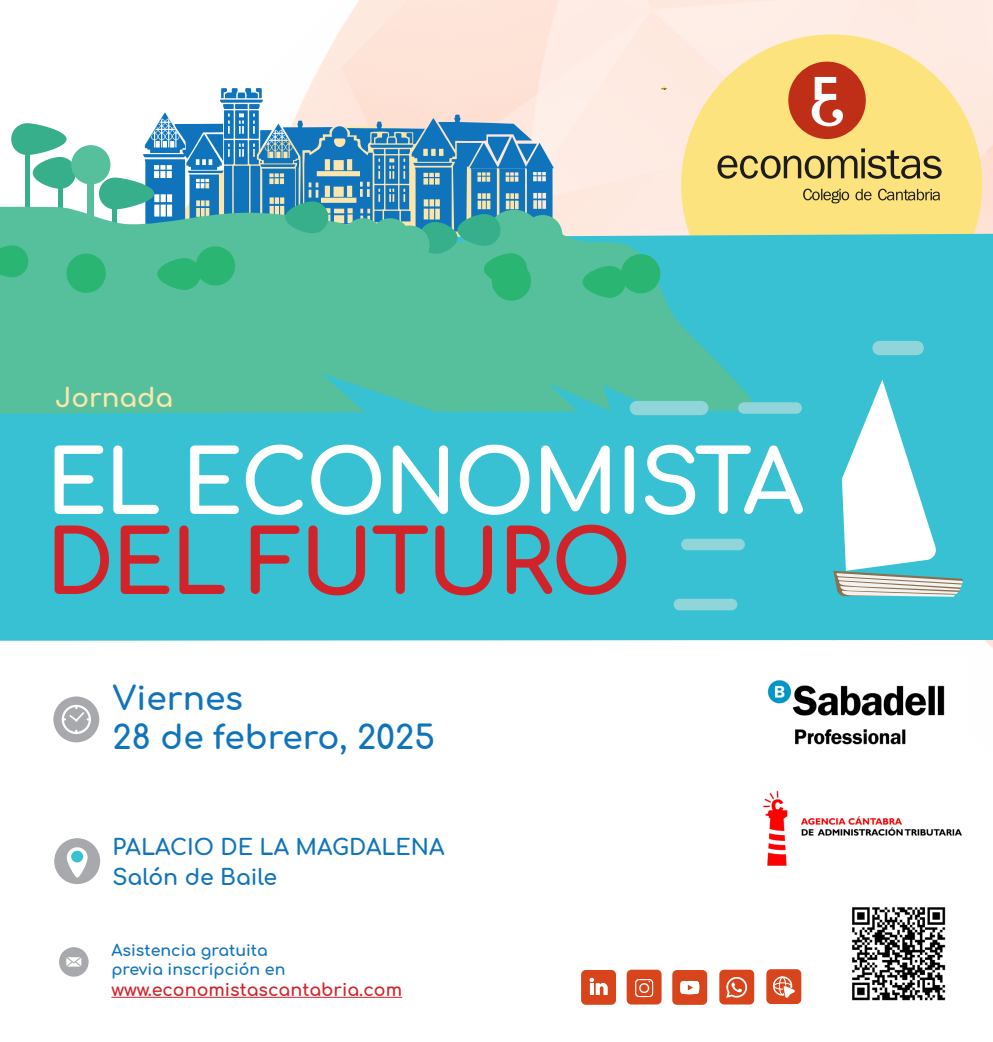
<style>
.page{position:relative;width:993px;height:1042px;background:#fff}
.page>*{position:absolute;margin:0;border:0;box-sizing:border-box;transform-origin:0 0}
.t1{font:700 87.67px "Comfortaa";letter-spacing:-.03em;color:#fff}
.t2{font:700 87.67px "Comfortaa";letter-spacing:-.03em;color:#d1232a}
.t3{font:700 32.73px "Comfortaa";color:#1074bc}
.t4{font:700 26.07px "Comfortaa";color:#fce6ad}
.t5{font:700 21.88px "Comfortaa";color:#1074bc}
.t6{font:700 17.5px "Comfortaa";color:#d1232a}
.t7{font:700 15.75px "Comfortaa";color:#1074bc}
</style>
<div class="page">
<img style="left:309px;top:0;width:683px;height:647px">
<div style="left:681px;top:34px;width:300px;height:301px;background:#fce37d;border-radius:50%"></div>
<div style="left:0;top:234px;width:992px;height:407px;background:#38c1d2"></div>
<svg style="left:143px;top:88px;width:410px;height:119px"></svg>
<div style="left:33px;top:157px;width:43px;height:32px;background:#37af8b;border-radius:16px"></div>
<hr style="left:58px;top:173px;width:4px;height:34px;background:#37af8b">
<div style="left:99px;top:178px;width:55px;height:31px;background:#37af8b;border-radius:16px"></div>
<div style="left:71px;top:145px;width:39px;height:39px;background:#56c09d;border-radius:50%"></div>
<div style="left:88px;top:165px;width:6px;height:63px;background:#56c09d"></div>
<svg style="left:11px;top:123px;width:55px;height:32px"></svg>
<div style="left:25px;top:139px;width:5px;height:76px;background:#37af8b"></div>
<svg style="left:0;top:207px;width:758px;height:207px;fill:#56c09d"></svg>
<div style="left:485px;top:210px;width:57px;height:56px;background:#56c09d;border-radius:50%"></div>
<div style="left:457px;top:214px;width:43px;height:32px;background:#37af8b;border-radius:16px"></div>
<div style="left:419px;top:222px;width:38px;height:32px;background:#37af8b;border-radius:16px"></div>
<div style="left:523px;top:215px;width:39px;height:39px;background:#56c09d;border-radius:50%"></div>
<div style="left:285px;top:201px;width:43px;height:32px;background:#37af8b;border-radius:16px"></div>
<div style="left:343px;top:218px;width:39px;height:39px;background:#56c09d;border-radius:50%"></div>
<div style="left:370px;top:218px;width:39px;height:39px;background:#56c09d;border-radius:50%"></div>
<div style="left:390px;top:225px;width:39px;height:40px;background:#56c09d;border-radius:50%"></div>
<div style="left:582px;top:266px;width:43px;height:32px;background:#2bb572;border-radius:16px"></div>
<div style="left:620px;top:254px;width:40px;height:39px;background:#2bb572;border-radius:50%"></div>
<svg style="left:483px;top:253px;width:44px;height:32px"></svg>
<div style="left:491px;top:261px;width:40px;height:40px;background:#2bb572;border-radius:50%"></div>
<div style="left:157px;top:258px;width:43px;height:32px;background:#2bb572;border-radius:16px"></div>
<div style="left:196px;top:246px;width:39px;height:40px;background:#2bb572;border-radius:50%"></div>
<svg style="left:0;top:245px;width:28px;height:32px"></svg>
<div style="left:66px;top:254px;width:40px;height:39px;background:#2bb572;border-radius:50%"></div>
<div style="left:629px;top:401px;width:79px;height:14px;background:#8fd5da;border-radius:7px"></div>
<div style="left:872px;top:341px;width:51px;height:14px;background:#8fd5da;border-radius:7px"></div>
<div style="left:738px;top:402px;width:63px;height:12px;background:#8fd5da;border-radius:6px"></div>
<div style="left:681px;top:539px;width:63px;height:11px;background:#8fd5da;border-radius:6px"></div>
<div style="left:673px;top:599px;width:64px;height:11px;background:#8fd5da;border-radius:6px"></div>
<hr style="left:111px;top:997px;width:291px;height:1px;background:#d1232a">
<div style="left:59px;top:947px;width:29px;height:29px;background:#a8a9ad;border-radius:50%"></div>
<svg style="left:66px;top:957px;width:15px;height:9px"></svg>
<div style="left:53px;top:696px;width:46px;height:46px;background:#a8a9ad;border-radius:50%"></div>
<svg style="left:62px;top:705px;width:29px;height:29px"></svg>
<div style="left:54px;top:838px;width:46px;height:46px;background:#a8a9ad;border-radius:50%"></div>
<svg style="left:67px;top:847px;width:21px;height:31px"></svg>
<div style="left:71px;top:851px;width:12px;height:11px;background:#38c1d2;border-radius:50%"></div>
<svg style="left:661px;top:86px;width:5px;height:4px"></svg>
<img style="left:767px;top:680px;width:178px;height:65px">
<svg style="left:717px;top:148px;width:224px;height:31px"></svg>
<div style="left:788px;top:62px;width:77px;height:77px;background:#bf2e17;border-radius:50%"></div>
<svg style="left:811px;top:77px;width:31px;height:49px"></svg>
<svg style="left:803px;top:189px;width:45px;height:14px"></svg>
<svg style="left:855px;top:189px;width:16px;height:11px"></svg>
<svg style="left:878px;top:189px;width:61px;height:11px"></svg>
<img style="left:852px;top:907px;width:94px;height:94px">
<svg style="left:833px;top:379px;width:129px;height:218px"></svg>
<img style="left:763px;top:790px;width:199px;height:75px">
<svg style="left:581px;top:970px;width:34px;height:35px"></svg>
<svg style="left:672px;top:970px;width:35px;height:35px"></svg>
<svg style="left:719px;top:969px;width:35px;height:35px"></svg>
<svg style="left:766px;top:969px;width:35px;height:35px"></svg>
<svg style="left:626px;top:969px;width:35px;height:35px"></svg>
<div style="left:640px;top:984px;width:7px;height:7px;background:#d8441c;border-radius:50%"></div>
<p class="t4" style="left:55px;top:374px;width:119px">Jornada</p>
<p class="t1" style="left:46px;top:401px;width:759px">EL ECONOMISTA</p>
<p class="t2" style="left:46px;top:481px;width:587px">DEL FUTURO</p>
<p class="t3" style="left:112px;top:668px;width:132px">Viernes</p>
<p class="t3" style="left:112px;top:707px;width:324px">28 de febrero, 2025</p>
<p class="t5" style="left:112px;top:826px;width:333px">PALACIO DE LA MAGDALENA</p>
<p class="t5" style="left:112px;top:857px;width:166px">Salón de Baile</p>
<p class="t7" style="left:111px;top:936px;width:158px">Asistencia gratuita</p>
<p class="t7" style="left:111px;top:955px;width:175px">previa inscripción en</p>
<p class="t6" style="left:111px;top:973px;width:292px">www.economistascantabria.com</p>
</div>
